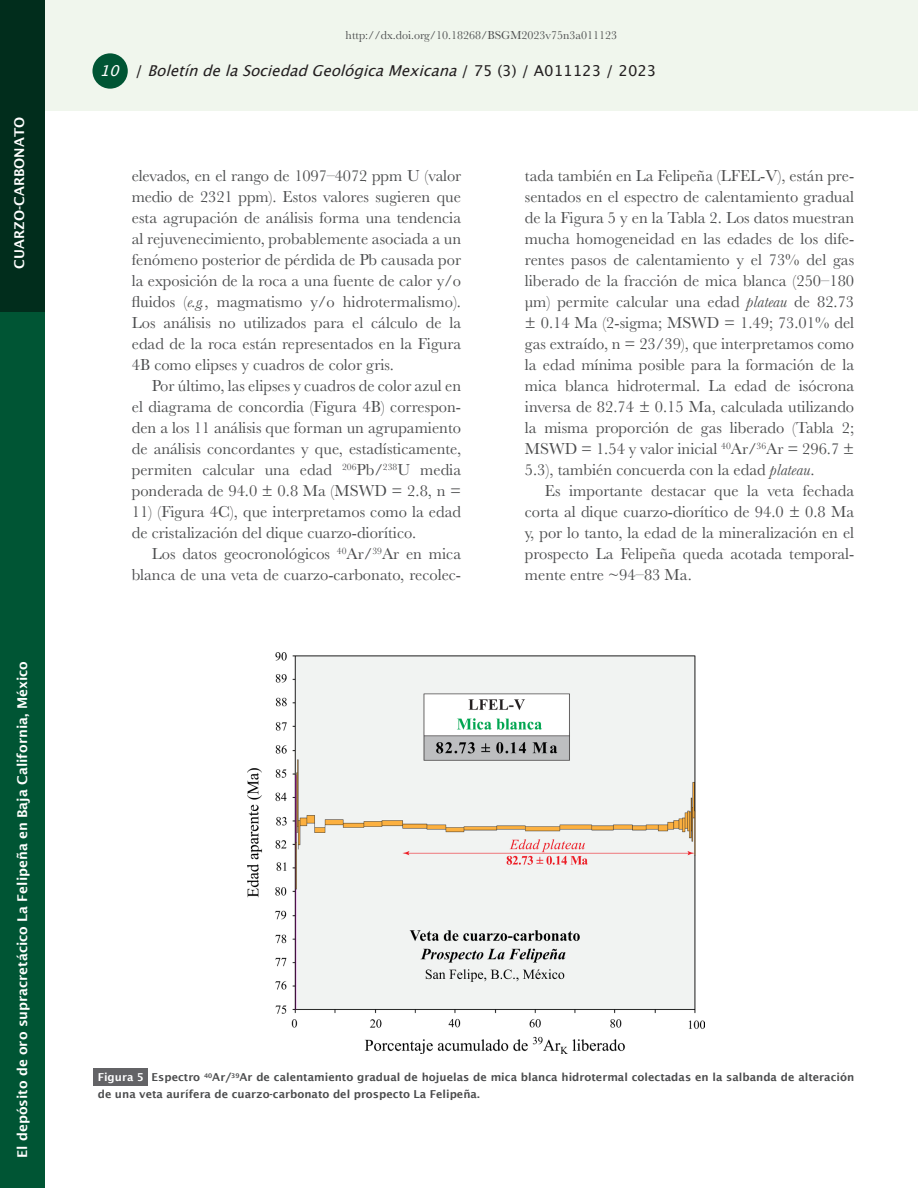
<style>
.page{position:relative;width:918px;height:1188px;background:#fff}
.page>*{position:absolute;margin:0;border:0;box-sizing:border-box;transform-origin:0 0}
.Texto_general{font:16.5px/21px "Baskerville";color:#4b4c4d;text-align:justify}
.t1{font:italic 15px "Lucida Grande";color:#231f20}
.t2{font:italic 15px "Lucida Grande";color:#fff}
.Sección{font:600 13.5px "Lucida Sans";color:#fff}
.t3{font:12px "Baskerville";color:#4b4c4d}
.Pie_de_figura{font:600 10.95px/16.5px "Lucida Sans";color:#4b4c4d}
.Pie_de_figura__número{font:600 10.95px "Lucida Sans";color:#fff}
.s1{font-style:normal}
.s2{font-style:italic}
</style>
<div class="page">
<div style="left:0;top:311px;width:44px;height:877px;background:#005534"></div>
<div style="left:45px;top:0;width:873px;height:111px;background:#f0f6ed"></div>
<div style="left:92px;top:53px;width:36px;height:36px;background:#005534;border-radius:50%"></div>
<div style="left:0;top:0;width:44px;height:311px;background:#012d1c"></div>
<img style="left:248px;top:652px;width:456px;height:402px">
<div style="left:94px;top:1069px;width:54px;height:17px;background:#636366"></div>
<p class="Sección" style="left:12px;top:269px;width:153px;rotate:-90deg">CUARZO-CARBONATO</p>
<p class="Sección" style="left:15px;top:1158px;width:499px;rotate:-90deg">El depósito de oro supracretácico La Felipeña en Baja California, México</p>
<p class="t2" style="left:100px;top:62px;width:28px">10</p>
<p class="t3" style="left:346px;top:27px;width:273px">http://dx.doi.org/10.18268/BSGM2023v75n3a011123</p>
<p class="t1" style="left:135px;top:62px;width:523px"><span class="s1">/</span> BoletíndelaSociedadGeológicaMexicana<span class="s1">/ 7 5 ( 3 ) / A 0 1 1 1 2 3 / 2 0 2 3</span></p>
<p class="Texto_general" style="left:132px;top:166px;width:331px">elevados, en el rango de 1097–4072 ppm U (valor medio de 2321 ppm). Estos valores sugieren que esta agrupación de análisis forma una tendencia al rejuvenecimiento, probablemente asociada a un fenómeno posterior de pérdida de Pb causada por la exposición de la roca a una fuente de calor y/o fluidos (<span class="s2">e.g.</span>, magmatismo y/o hidrotermalismo).<br>Los análisis no utilizados para el cálculo de la edad de la roca están representados en la Figura 4B como elipses y cuadros de color gris.</p>
<p class="Texto_general" style="left:132px;top:376px;width:331px;text-indent:20px">Por último, las elipses y cuadros de color azul en el diagrama de concordia (Figura 4B) correspon&shy;den a los 11 análisis que forman un agrupamiento de análisis concordantes y que, estadísticamente, permiten calcular una edad <sup>206</sup>Pb/<sup>238</sup>U media ponderada de 94.0 ± 0.8 Ma (MSWD = 2.8, n =</p>
<p class="Texto_general" style="left:132px;top:502px;width:331px">11) (Figura 4C), que interpretamos como la edad de cristalización del dique cuarzo-diorítico.</p>
<p class="Texto_general" style="left:132px;top:544px;width:331px;text-align:right">Los datos geocronológicos <sup>40</sup>Ar/<sup>39</sup>Ar en mica blanca de una veta de cuarzo-carbonato, recolec-</p>
<p class="Texto_general" style="left:525px;top:166px;width:331px">tada también en La Felipeña (LFEL-V), están pre&shy;sentados en el espectro de calentamiento gradual de la Figura 5 y en la Tabla 2. Los datos muestran mucha homogeneidad en las edades de los dife&shy;rentes pasos de calentamiento y el 73% del gas liberado de la fracción de mica blanca (250–180 µm) permite calcular una edad <span class="s2">plateau</span> de 82.73 ± 0.14 Ma (2-sigma; MSWD = 1.49; 73.01% del gas extraído, n = 23/39), que interpretamos como la edad mínima posible para la formación de la mica blanca hidrotermal. La edad de isócrona inversa de 82.74 ± 0.15 Ma, calculada utilizando la misma proporción de gas liberado (Tabla 2; MSWD = 1.54 y valor inicial <sup>40</sup>Ar/<sup>36</sup>Ar = 296.7 ± 5.3), también concuerda con la edad <span class="s2">plateau</span>.</p>
<p class="Texto_general" style="left:525px;top:481px;width:331px;text-indent:20px">Es importante destacar que la veta fechada corta al dique cuarzo-diorítico de 94.0 ± 0.8 Ma y, por lo tanto, la edad de la mineralización en el prospecto La Felipeña queda acotada temporal&shy;mente entre ~94–83 Ma.</p>
<p class="Pie_de_figura" style="left:98px;top:1069px;width:758px;text-indent:54px">Espectro <sup>40</sup>Ar/<sup>39</sup>Ar de calentamiento gradual de hojuelas de mica blanca hidrotermal colectadas en la salbanda de alteración de una veta aurífera de cuarzo-carbonato del prospecto La Felipeña.</p>
<p class="Pie_de_figura__número" style="left:98px;top:1071px;width:48px">Figura 5</p>
</div>
